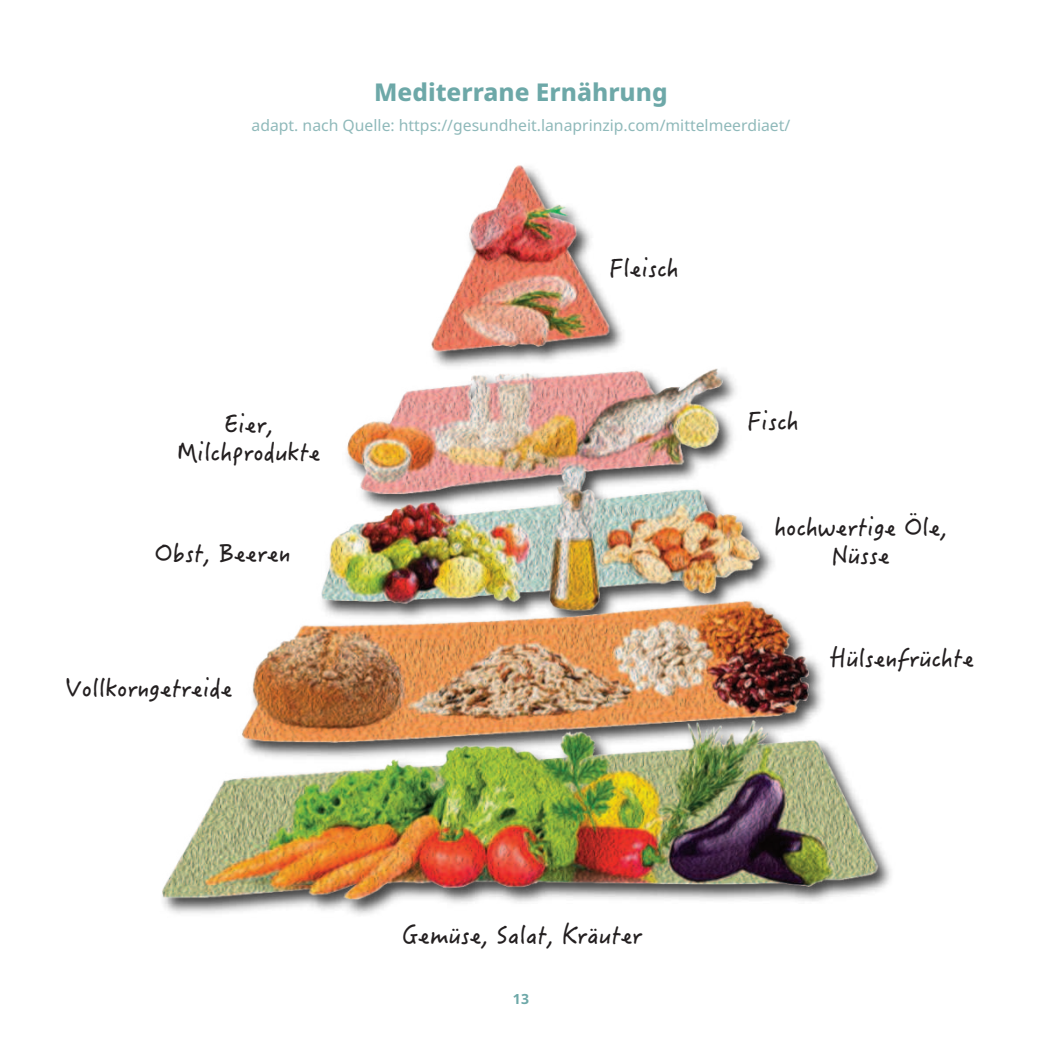
<style>
.page{position:relative;width:1042px;height:1042px;background:#fff}
.page>*{position:absolute;margin:0;border:0;box-sizing:border-box;transform-origin:0 0}
.t1{font:24.5px/28px "Hanzi Pen SC W5";color:#231f20;text-align:center}
.t2{font:800 24.5px "Noto Sans";color:#6da8a8}
.t3{font:15.75px "Noto Sans";color:#8fb9ba}
.t4{font:700 14px "Noto Sans";color:#6da8a8}
</style>
<div class="page">
<img style="left:162px;top:165px;width:724px;height:741px">
<p class="t2" style="left:374px;top:82px;width:295px">Mediterrane Ernährung</p>
<p class="t3" style="left:252px;top:117px;width:540px">adapt. nach Quelle: https://gesundheit.lanaprinzip.com/mittelmeerdiaet/</p>
<p class="t1" style="left:609px;top:254px;width:71px">Fleisch</p>
<p class="t1" style="left:224px;top:410px;width:50px">Eier,</p>
<p class="t1" style="left:747px;top:406px;width:52px">Fisch</p>
<p class="t1" style="left:177px;top:438px;width:144px">Milchprodukte</p>
<p class="t1" style="left:155px;top:538px;width:137px">Obst, Beeren</p>
<p class="t1" style="left:66px;top:673px;width:168px">Vollkorngetreide</p>
<p class="t1" style="left:402px;top:920px;width:242px">Gemüse, Salat, Kräuter</p>
<p class="t4" style="left:513px;top:990px;width:18px">13</p>
<p class="t1" style="left:774px;top:512px;width:174px">hochwertige Öle,<br>Nüsse</p>
<p class="t1" style="left:830px;top:643px;width:146px">Hülsenfrüchte</p>
</div>
